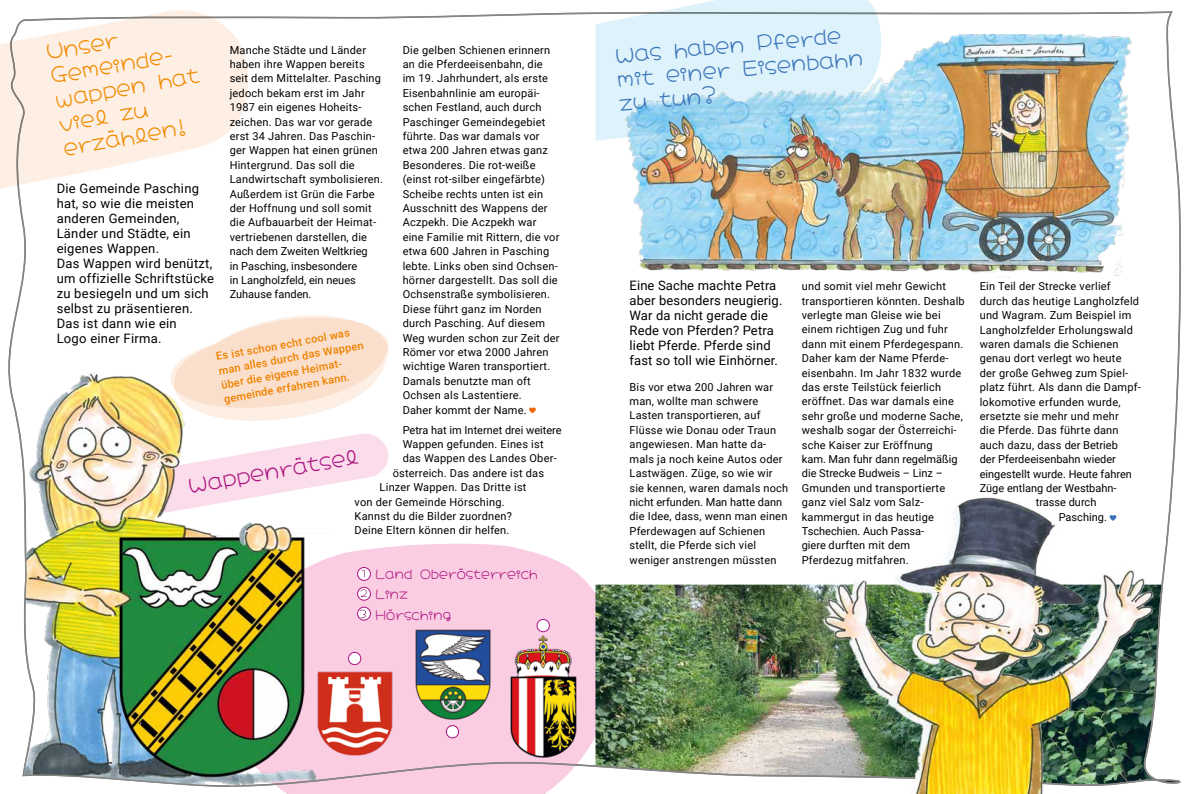
<style>
.page{position:relative;width:1191px;height:794px;background:#fff}
.page>*{position:absolute;margin:0;border:0;box-sizing:border-box;transform-origin:0 0}
.t1{font:20.3px/24.4px "Hachi Maru Pop";color:#f49400}
.t2{font:20.1px/24.1px "Hachi Maru Pop";color:#3974b9}
.t3{font:20px "Hachi Maru Pop";color:#ad1380}
.t4{font:13px/15px "Roboto";letter-spacing:.02em;color:#000}
.t5{font:12.6px/19.2px "Hachi Maru Pop";color:#ad1380}
.t6{font:11px/14.4px "Roboto";letter-spacing:.02em;color:#000}
.t7{font:11px "Roboto";color:#000}
.t8{font:500 11px/14.4px "Roboto";color:#f49400}
</style>
<div class="page">
<img style="left:8px;top:11px;width:1173px;height:783px">
<img style="left:317px;top:671px;width:75px;height:84px">
<img style="left:510px;top:635px;width:66px;height:122px">
<img style="left:415px;top:629px;width:76px;height:90px">
<div style="left:348px;top:652px;width:13px;height:12px;background:#fff;border-radius:50%"></div>
<div style="left:348px;top:652px;width:13px;height:13px;border:1px solid #ad1380;border-radius:50%"></div>
<div style="left:446px;top:725px;width:12px;height:13px;background:#fff;border-radius:50%"></div>
<div style="left:446px;top:725px;width:13px;height:13px;border:1px solid #ad1380;border-radius:50%"></div>
<div style="left:537px;top:619px;width:12px;height:12px;background:#fff;border-radius:50%"></div>
<div style="left:536px;top:619px;width:14px;height:13px;border:1px solid #ad1380;border-radius:50%"></div>
<svg style="left:357px;top:567px;width:13px;height:13px"></svg>
<div style="left:357px;top:567px;width:14px;height:14px;border:1px solid #ad1380;border-radius:50%"></div>
<svg style="left:357px;top:607px;width:13px;height:13px"></svg>
<div style="left:357px;top:607px;width:14px;height:13px;border:1px solid #ad1380;border-radius:50%"></div>
<svg style="left:362px;top:569px;width:2px;height:8px"></svg>
<svg style="left:357px;top:587px;width:13px;height:13px"></svg>
<div style="left:357px;top:587px;width:14px;height:13px;border:1px solid #ad1380;border-radius:50%"></div>
<svg style="left:360px;top:589px;width:7px;height:8px"></svg>
<svg style="left:360px;top:610px;width:6px;height:8px"></svg>
<svg style="left:168px;top:315px;width:221px;height:107px"></svg>
<svg style="left:0;top:10px;width:254px;height:227px;fill:#fdefe4"></svg>
<svg style="left:595px;top:0;width:291px;height:141px;background:#cce7f3"></svg>
<svg style="left:529px;top:407px;width:7px;height:6px"></svg>
<img style="left:801px;top:486px;width:372px;height:308px">
<h1 class="t1" style="left:45px;top:41px;width:148px;rotate:-10deg">Unser<br>Gemeinde&shy;wappen hat viel zu erzählen!</h1>
<p class="t6" style="left:230px;top:42px;width:155px">Manche Städte und Länder haben ihre Wappen bereits seit dem Mittelalter. Pasching jedoch bekam erst im Jahr<br>1987 ein eigenes Hoheits&shy;zeichen. Das war vor gerade erst 34 Jahren. Das Paschin&shy;ger Wappen hat einen grünen<br>Hintergrund. Das soll die<br>Landwirtschaft symbolisieren.<br>Außerdem ist Grün die Farbe der Hoffnung und soll somit die Aufbauarbeit der Heimat&shy;vertriebenen darstellen, die nach dem Zweiten Weltkrieg<br>in Pasching, insbesondere<br>in Langholzfeld, ein neues<br>Zuhause fanden.</p>
<p class="t4" style="left:57px;top:180px;width:159px">Die Gemeinde Pasching hat, so wie die meisten anderen Gemeinden,<br>Länder und Städte, ein eigenes Wappen.<br>Das Wappen wird benützt, um offizielle Schriftstücke zu besiegeln und um sich selbst zu präsentieren.<br>Das ist dann wie ein<br>Logo einer Firma.</p>
<p class="t8" style="left:215px;top:349px;width:148px;rotate:-10deg">Es ist schon echt cool was man alles durch das Wappen über die eigene Heimat&shy;gemeinde erfahren kann.</p>
<p class="t6" style="left:403px;top:42px;width:158px">Die gelben Schienen erinnern an die Pferdeeisenbahn, die<br>im 19. Jahrhundert, als erste<br>Eisenbahnlinie am europäi&shy;schen Festland, auch durch<br>Paschinger Gemeindegebiet führte. Das war damals vor etwa 200 Jahren etwas ganz<br>Besonderes. Die rot-weiße (einst rot-silber eingefärbte)<br>Scheibe rechts unten ist ein<br>Ausschnitt des Wappens der<br>Aczpekh. Die Aczpekh war eine Familie mit Rittern, die vor etwa 600 Jahren in Pasching lebte. Links oben sind Ochsen&shy;hörner dargestellt. Das soll die<br>Ochsenstraße symbolisieren.<br>Diese führt ganz im Norden durch Pasching. Auf diesem<br>Weg wurden schon zur Zeit der<br>Römer vor etwa 2000 Jahren wichtige Waren transportiert.<br>Damals benutzte man oft<br>Ochsen als Lastentiere.<br>Daher kommt der Name.</p>
<p class="t7" style="left:403px;top:422px;width:160px">Petra hat im Internet drei weitere</p>
<p class="t6" style="left:403px;top:436px;width:142px">Wappen gefunden. Eines ist</p>
<p class="t6" style="left:403px;top:451px;width:156px">das Wappen des Landes Ober-</p>
<p class="t6" style="left:393px;top:465px;width:153px">österreich. Das andere ist das</p>
<p class="t6" style="left:380px;top:479px;width:148px">Linzer Wappen. Das Dritte ist</p>
<p class="t6" style="left:355px;top:494px;width:151px">von der Gemeinde Hörsching.</p>
<p class="t6" style="left:355px;top:508px;width:159px">Kannst du die Bilder zuordnen?</p>
<p class="t6" style="left:355px;top:523px;width:156px">Deine Eltern können dir helfen.</p>
<h3 class="t3" style="left:186px;top:476px;width:174px;rotate:-10deg">Wappenrätsel</h3>
<p class="t5" style="left:375px;top:565px;width:164px">Land Oberösterreich<br>Linz</p>
<p class="t5" style="left:375px;top:606px;width:78px">Hörsching</p>
<h2 class="t2" style="left:614px;top:44px;width:249px;rotate:-5deg">Was haben Pferde mit einer Eisenbahn zu tun?</h2>
<p class="t4" style="left:629px;top:278px;width:154px">Eine Sache machte Petra aber besonders neugierig.<br>War da nicht gerade die<br>Rede von Pferden? Petra liebt Pferde. Pferde sind fast so toll wie Einhörner.</p>
<p class="t6" style="left:629px;top:379px;width:160px">Bis vor etwa 200 Jahren war man, wollte man schwere<br>Lasten transportieren, auf<br>Flüsse wie Donau oder Traun angewiesen. Man hatte da&shy;mals ja noch keine Autos oder<br>Lastwägen. Züge, so wie wir sie kennen, waren damals noch nicht erfunden. Man hatte dann die Idee, dass, wenn man einen<br>Pferdewagen auf Schienen stellt, die Pferde sich viel weniger anstrengen müssten</p>
<p class="t6" style="left:801px;top:279px;width:164px">und somit viel mehr Gewicht transportieren könnten. Deshalb verlegte man Gleise wie bei einem richtigen Zug und fuhr dann mit einem Pferdegespann.<br>Daher kam der Name Pferde&shy;eisenbahn. Im Jahr 1832 wurde das erste Teilstück feierlich eröffnet. Das war damals eine sehr große und moderne Sache, weshalb sogar der Österreichi&shy;sche Kaiser zur Eröffnung<br>kam. Man fuhr dann regelmäßig die Strecke Budweis – Linz –<br>Gmunden und transportierte ganz viel Salz vom Salz&shy;kammergut in das heutige<br>Tschechien. Auch Passa-<br>giere durften mit dem<br>Pferdezug mitfahren.</p>
<p class="t6" style="left:979px;top:279px;width:132px">Ein Teil der Strecke verlief</p>
<p class="t6" style="left:979px;top:293px;width:161px">durch das heutige Langholzfeld</p>
<p class="t6" style="left:979px;top:308px;width:153px">und Wagram. Zum Beispiel im</p>
<p class="t6" style="left:979px;top:322px;width:155px">Langholzfelder Erholungswald</p>
<p class="t6" style="left:979px;top:336px;width:140px">waren damals die Schienen</p>
<p class="t6" style="left:979px;top:351px;width:143px">genau dort verlegt wo heute</p>
<p class="t6" style="left:979px;top:365px;width:150px">der große Gehweg zum Spiel-</p>
<p class="t6" style="left:979px;top:380px;width:163px">platz führt. Als dann die Dampf-</p>
<p class="t6" style="left:979px;top:394px;width:142px">lokomotive erfunden wurde,</p>
<p class="t6" style="left:979px;top:408px;width:140px">ersetzte sie mehr und mehr</p>
<p class="t6" style="left:979px;top:423px;width:140px">die Pferde. Das führte dann</p>
<p class="t6" style="left:979px;top:437px;width:140px">auch dazu, dass der Betrieb</p>
<p class="t7" style="left:979px;top:451px;width:138px">der Pferdeeisenbahn wieder</p>
<p class="t7" style="left:979px;top:466px;width:154px">eingestellt wurde. Heute fahren</p>
<p class="t7" style="left:979px;top:480px;width:138px">Züge entlang der Westbahn-</p>
<p class="t7" style="left:1035px;top:495px;width:62px">trasse durch</p>
<p class="t7" style="left:1058px;top:509px;width:50px">Pasching.</p>
</div>
